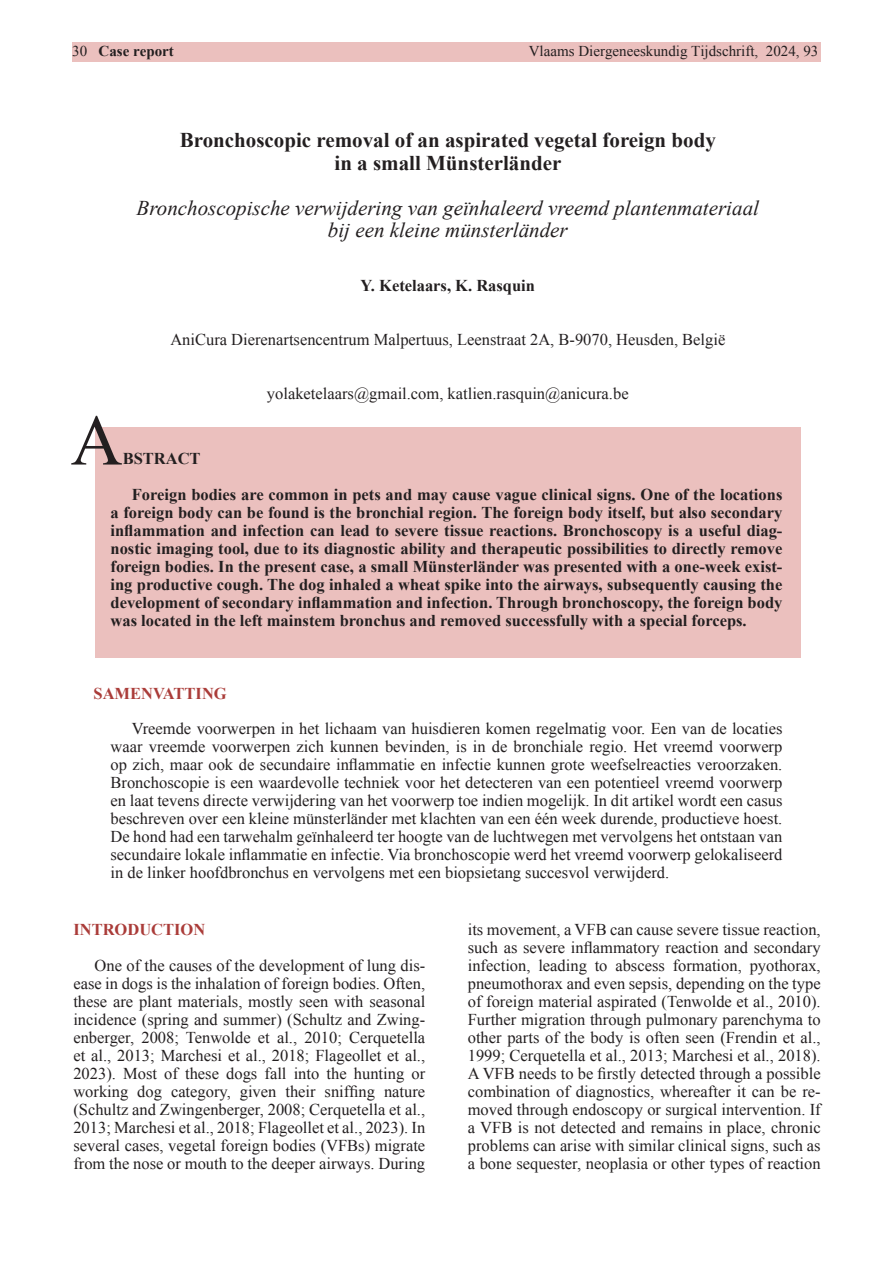
<style>
.page{position:relative;width:893px;height:1263px;background:#fff}
.page>*{position:absolute;margin:0;border:0;box-sizing:border-box;transform-origin:0 0}
.tit{font:72px "Times New Roman";color:#231f20}
.Hoofdtekst{font:italic 21px "Times New Roman";color:#231f20}
.Hoofdtekst-2{font:700 21px "Times New Roman";color:#231f20}
.Hoofdtekst-3{font:16.5px/18px "Times New Roman";color:#231f20;text-align:justify}
.Hoofdtekst-4{font:700 16.5px/18px "Times New Roman";color:#231f20;text-align:justify}
.Hoofdtekst-5{font:700 16.5px "Times New Roman";color:#aa3c39}
.abstract{font:700 16.5px "Times New Roman";color:#231f20}
.Normaal{font:15px "Times New Roman";color:#231f20}
.Normaal-2{font:700 15px "Times New Roman";color:#231f20}
.s1{font-weight:400}
</style>
<div class="page">
<div style="left:95px;top:427px;width:705px;height:231px;background:#ebc0be"></div>
<div style="left:72px;top:43px;width:749px;height:19px;background:#ebc0be"></div>
<p class="Normaal" style="left:533px;top:40px;width:231px">Vlaams Diergeneeskundig Tijdschrift,</p>
<p class="Normaal-2" style="left:72px;top:41px;width:103px"><span class="s1">30</span> Case report</p>
<p class="Normaal" style="left:529px;top:41px;width:291px">Vlaams Diergeneeskundig Tijdschrift, 2024, 93</p>
<p class="Hoofdtekst-2" style="left:180px;top:126px;width:538px">Bronchoscopic removal of an aspirated vegetal foreign body</p>
<p class="Hoofdtekst-2" style="left:335px;top:148px;width:228px">in a small Münsterländer</p>
<p class="Hoofdtekst" style="left:137px;top:193px;width:624px">Bronchoscopische verwijdering van geïnhaleerd vreemd plantenmateriaal</p>
<p class="Hoofdtekst" style="left:328px;top:216px;width:241px">bij een kleine münsterländer</p>
<p class="Hoofdtekst-4" style="left:361px;top:276px;width:176px">Y. Ketelaars, K. Rasquin</p>
<p class="Hoofdtekst-3" style="left:170px;top:330px;width:556px">AniCura Dierenartsencentrum Malpertuus, Leenstraat 2A, B-9070, Heusden, België</p>
<p class="Hoofdtekst-3" style="left:267px;top:384px;width:363px">yolaketelaars@gmail.com, katlien.rasquin@anicura.be</p>
<p class="tit" style="left:71px;top:392px;width:53px">A</p>
<p class="abstract" style="left:123px;top:447px;width:79px">BSTRACT</p>
<p class="Hoofdtekst-4" style="left:111px;top:485px;width:673px;text-indent:21px">Foreign bodies are common in pets and may cause vague clinical signs. One of the locations a foreign body can be found is the bronchial region. The foreign body itself, but also secondary inflammation and infection can lead to severe tissue reactions. Bronchoscopy is a useful diag&shy;nostic imaging tool, due to its diagnostic ability and therapeutic possibilities to directly remove foreign bodies. In the present case, a small Münsterländer was presented with a one-week exist&shy;ing productive cough. The dog inhaled a wheat spike into the airways, subsequently causing the development of secondary inflammation and infection. Through bronchoscopy, the foreign body was located in the left mainstem bronchus and removed successfully with a special forceps.</p>
<p class="Hoofdtekst-5" style="left:94px;top:682px;width:135px">SAMENVATTING</p>
<p class="Hoofdtekst-3" style="left:111px;top:719px;width:673px;text-indent:21px">Vreemde voorwerpen in het lichaam van huisdieren komen regelmatig voor. Een van de locaties waar vreemde voorwerpen zich kunnen bevinden, is in de bronchiale regio. Het vreemd voorwerp op zich, maar ook de secundaire inflammatie en infectie kunnen grote weefselreacties veroorzaken.<br>Bronchoscopie is een waardevolle techniek voor het detecteren van een potentieel vreemd voorwerp en laat tevens directe verwijdering van het voorwerp toe indien mogelijk. In dit artikel wordt een casus beschreven over een kleine münsterländer met klachten van een één week durende, productieve hoest.<br>De hond had een tarwehalm geïnhaleerd ter hoogte van de luchtwegen met vervolgens het ontstaan van secundaire lokale inflammatie en infectie. Via bronchoscopie werd het vreemd voorwerp gelokaliseerd in de linker hoofdbronchus en vervolgens met een biopsietang succesvol verwijderd.</p>
<p class="Hoofdtekst-5" style="left:73px;top:918px;width:134px">INTRODUCTION</p>
<p class="Hoofdtekst-3" style="left:73px;top:956px;width:353px;text-indent:21px">One of the causes of the development of lung dis&shy;ease in dogs is the inhalation of foreign bodies. Often, these are plant materials, mostly seen with seasonal incidence (spring and summer) (Schultz and Zwing&shy;enberger, 2008; Tenwolde et al., 2010; Cerquetella et al., 2013; Marchesi et al., 2018; Flageollet et al., 2023). Most of these dogs fall into the hunting or working dog category, given their sniffing nature (Schultz and Zwingenberger, 2008; Cerquetella et al., 2013; Marchesi et al., 2018; Flageollet et al., 2023). In several cases, vegetal foreign bodies (VFBs) migrate from the nose or mouth to the deeper airways. During</p>
<p class="Hoofdtekst-3" style="left:468px;top:920px;width:354px">its movement, a VFB can cause severe tissue reaction, such as severe inflammatory reaction and secondary infection, leading to abscess formation, pyothorax, pneumothorax and even sepsis, depending on the type of foreign material aspirated (Tenwolde et al., 2010).<br>Further migration through pulmonary parenchyma to other parts of the body is often seen (Frendin et al., 1999; Cerquetella et al., 2013; Marchesi et al., 2018).<br>A VFB needs to be firstly detected through a possible combination of diagnostics, whereafter it can be re&shy;moved through endoscopy or surgical intervention. If a VFB is not detected and remains in place, chronic problems can arise with similar clinical signs, such as a bone sequester, neoplasia or other types of reaction</p>
</div>
